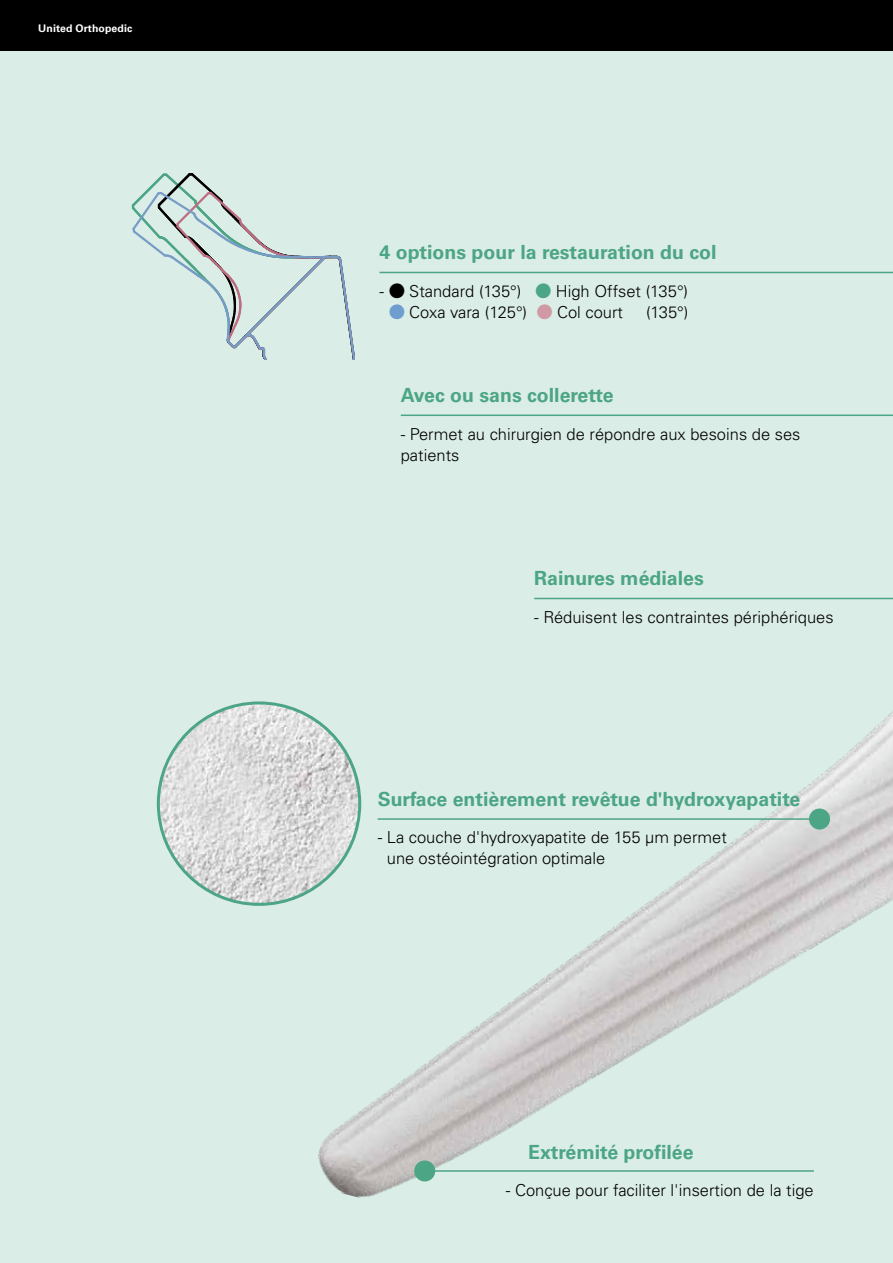
<style>
.page{position:relative;width:893px;height:1263px;background:#fff}
.page>*{position:absolute;margin:0;border:0;box-sizing:border-box;transform-origin:0 0}
.t1{font:700 19.5px "Univers LT Pro 65";color:#4ca585}
.t2{font:300 16.5px/21px "Univers LT Pro 45";color:#000}
.t3{font:700 10.5px "Univers LT Pro 65";letter-spacing:.01em;color:#fff}
.s1{font-family:"Adobe Ming Std"}
.s2{font-family:"Adobe Ming Std";color:#4ca585}
.s3{font-family:"Adobe Ming Std";color:#6d9ecf}
.s4{font-family:"Adobe Ming Std";color:#d199a4}
</style>
<div class="page">
<div style="left:0;top:0;width:893px;height:51px;background:#000"></div>
<div style="left:0;top:51px;width:893px;height:1212px;background:#dbede7"></div>
<img style="left:310px;top:271px;width:583px;height:927px">
<hr style="left:425px;top:1170px;width:389px;height:2px;background:#4ca585">
<div style="left:414px;top:1160px;width:21px;height:21px;background:#4ca585;border-radius:50%"></div>
<hr style="left:379px;top:272px;width:514px;height:1px;background:#4ca585">
<hr style="left:401px;top:414px;width:492px;height:2px;background:#4ca585">
<hr style="left:534px;top:598px;width:359px;height:1px;background:#4ca585">
<hr style="left:378px;top:818px;width:441px;height:2px;background:#4ca585">
<div style="left:809px;top:808px;width:21px;height:21px;background:#4ca585;border-radius:50%"></div>
<img style="left:158px;top:703px;width:202px;height:201px;border-radius:101px">
<svg style="left:131px;top:173px;width:224px;height:186px"></svg>
<p class="t3" style="left:38px;top:20px;width:96px">United Orthopedic</p>
<p class="t1" style="left:379px;top:239px;width:339px">4 options pour la restauration du col</p>
<p class="t2" style="left:379px;top:280px;width:310px">- <span class="s1">●</span> Standard (135°) <span class="s2">●</span> High Offset (135°)</p>
<p class="t2" style="left:389px;top:301px;width:236px"><span class="s3">●</span> Coxa vara (125°) <span class="s4">●</span> Col court</p>
<p class="t2" style="left:646px;top:301px;width:44px">(135°)</p>
<p class="t1" style="left:401px;top:381px;width:214px">Avec ou sans collerette</p>
<p class="t2" style="left:401px;top:423px;width:401px">- Permet au chirurgien de répondre aux besoins de ses patients</p>
<p class="t1" style="left:534px;top:565px;width:171px">Rainures médiales</p>
<p class="t2" style="left:534px;top:606px;width:301px">- Réduisent les contraintes périphériques</p>
<p class="t1" style="left:378px;top:785px;width:424px">Surface entièrement revêtue d'hydroxyapatite</p>
<p class="t2" style="left:387px;top:827px;width:341px;text-indent:-9px">- La couche d'hydroxyapatite de 155 μm permet une ostéointégration optimale</p>
<p class="t1" style="left:528px;top:1138px;width:167px">Extrémité profilée</p>
<p class="t2" style="left:506px;top:1179px;width:309px">- Conçue pour faciliter l'insertion de la tige</p>
</div>
